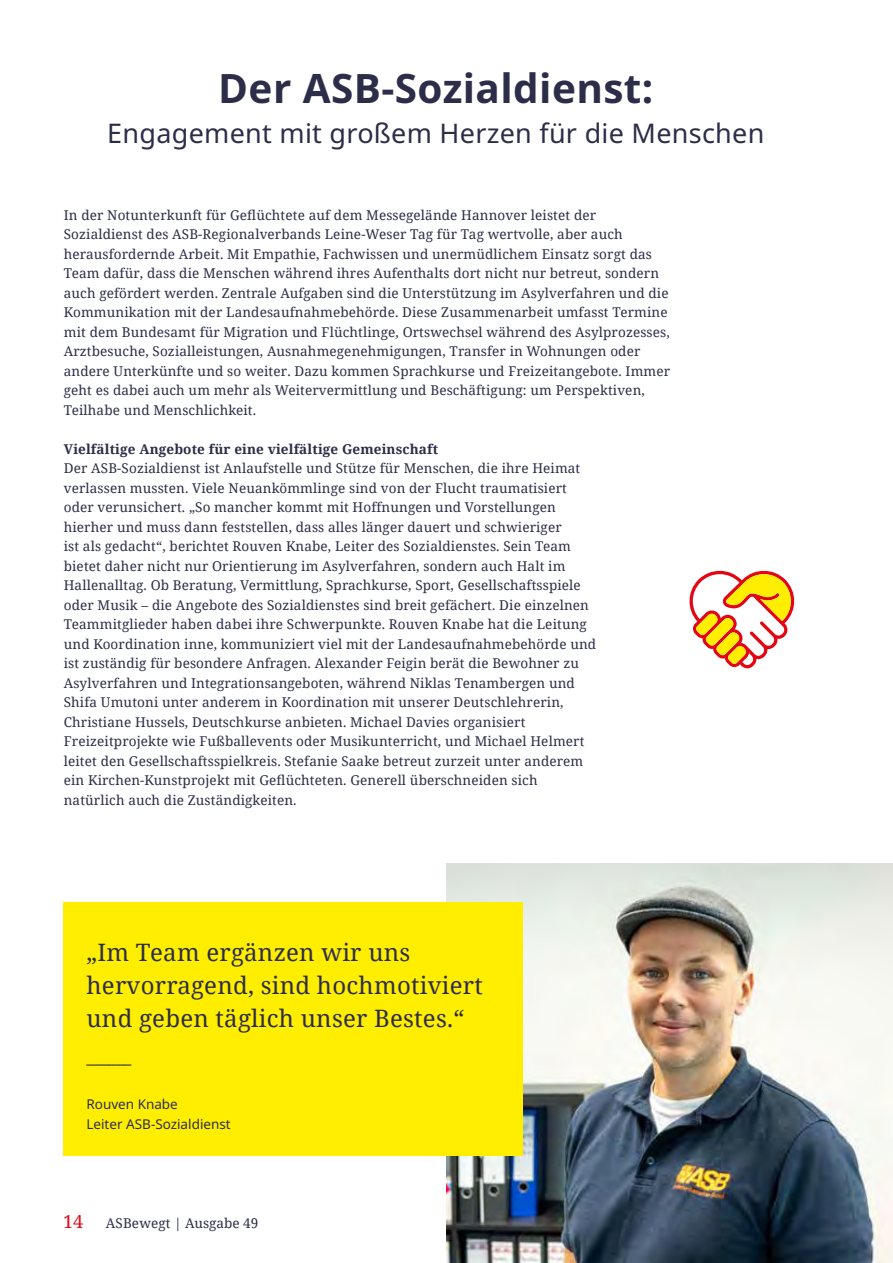
<style>
.page{position:relative;width:893px;height:1263px;background:#fff}
.page>*{position:absolute;margin:0;border:0;box-sizing:border-box;transform-origin:0 0}
.t1{font:700 40.5px "Noto Sans";letter-spacing:.01em;color:#2c2d48}
.t2{font:27px "Noto Sans";letter-spacing:.01em;color:#2c2d48}
.t3{font:24px/33px "Noto Serif";letter-spacing:.01em;color:#2c2d48}
.t4{font:18px "Noto Serif";color:#e30613}
.t5{font:700 15px "Noto Serif";color:#2c2d48}
.t6{font:13.5px/19.5px "Noto Serif";letter-spacing:.01em;color:#2c2d48}
.t7{font:700 13.5px "Noto Serif";letter-spacing:.01em;color:#2c2d48}
.t8{font:13.5px/19.5px "Noto Sans";color:#2c2d48}
</style>
<div class="page">
<img style="left:446px;top:863px;width:447px;height:400px">
<div style="left:64px;top:902px;width:459px;height:254px;background:#fe0"></div>
<svg style="left:689px;top:571px;width:105px;height:97px"></svg>
<h1 class="t1" style="left:218px;top:59px;width:437px">Der ASB-Sozialdienst:</h1>
<h2 class="t2" style="left:107px;top:114px;width:659px">Engagement mit großem Herzen für die Menschen</h2>
<p class="t6" style="left:64px;top:205px;width:608px">In der Notunterkunft für Geflüchtete auf dem Messegelände Hannover leistet der Sozialdienst des ASB-Regionalverbands Leine-Weser Tag für Tag wertvolle, aber auch herausfordernde Arbeit. Mit Empathie, Fachwissen und unermüdlichem Einsatz sorgt das Team dafür, dass die Menschen während ihres Aufenthalts dort nicht nur betreut, sondern auch gefördert werden. Zentrale Aufgaben sind die Unterstützung im Asylverfahren und die Kommunikation mit der Landesaufnahmebehörde. Diese Zusammenarbeit umfasst Termine mit dem Bundesamt für Migration und Flüchtlinge, Ortswechsel während des Asylprozesses, Arztbesuche, Sozialleistungen, Ausnahmegenehmigungen, Transfer in Wohnungen oder andere Unterkünfte und so weiter. Dazu kommen Sprachkurse und Freizeitangebote. Immer geht es dabei auch um mehr als Weitervermittlung und Beschäftigung: um Perspektiven, Teilhabe und Menschlichkeit.</p>
<p class="t7" style="left:64px;top:439px;width:376px">Vielfältige Angebote für eine vielfältige Gemeinschaft</p>
<p class="t6" style="left:64px;top:458px;width:534px">Der ASB-Sozialdienst ist Anlaufstelle und Stütze für Menschen, die ihre Heimat verlassen mussten. Viele Neuankömmlinge sind von der Flucht traumatisiert oder verunsichert. „So mancher kommt mit Hoffnungen und Vorstellungen hierher und muss dann feststellen, dass alles länger dauert und schwieriger<br>ist als gedacht“, berichtet Rouven Knabe, Leiter des Sozialdienstes. Sein Team bietet daher nicht nur Orientierung im Asylverfahren, sondern auch Halt im Hallenalltag. Ob Beratung, Vermittlung, Sprachkurse, Sport, Gesellschaftsspiele oder Musik – die Angebote des Sozialdienstes sind breit gefächert. Die einzelnen Teammitglieder haben dabei ihre Schwerpunkte. Rouven Knabe hat die Leitung und Koordination inne, kommuniziert viel mit der Landesaufnahmebehörde und ist zuständig für besondere Anfragen. Alexander Feigin berät die Bewohner zu Asylverfahren und Integrationsangeboten, während Niklas Tenambergen und Shifa Umutoni unter anderem in Koordination mit unserer Deutschlehrerin, Christiane Hussels, Deutschkurse anbieten. Michael Davies organisiert Freizeitprojekte wie Fußballevents oder Musikunterricht, und Michael Helmert leitet den Gesellschaftsspielkreis. Stefanie Saake betreut zurzeit unter anderem ein Kirchen-Kunstprojekt mit Geflüchteten. Generell überschneiden sich natürlich auch die Zuständigkeiten.</p>
<h3 class="t3" style="left:86px;top:935px;width:398px">„Im Team ergänzen wir uns hervorragend, sind hochmotiviert und geben täglich unser Bestes.“</h3>
<p class="t5" style="left:86px;top:1053px;width:47px">—––––</p>
<p class="t8" style="left:86px;top:1095px;width:146px">Rouven Knabe<br>Leiter ASB-Sozialdienst</p>
<h3 class="t4" style="left:63px;top:1209px;width:22px">14</h3>
<p class="t6" style="left:106px;top:1213px;width:154px">ASBewegt | Ausgabe 49</p>
</div>
